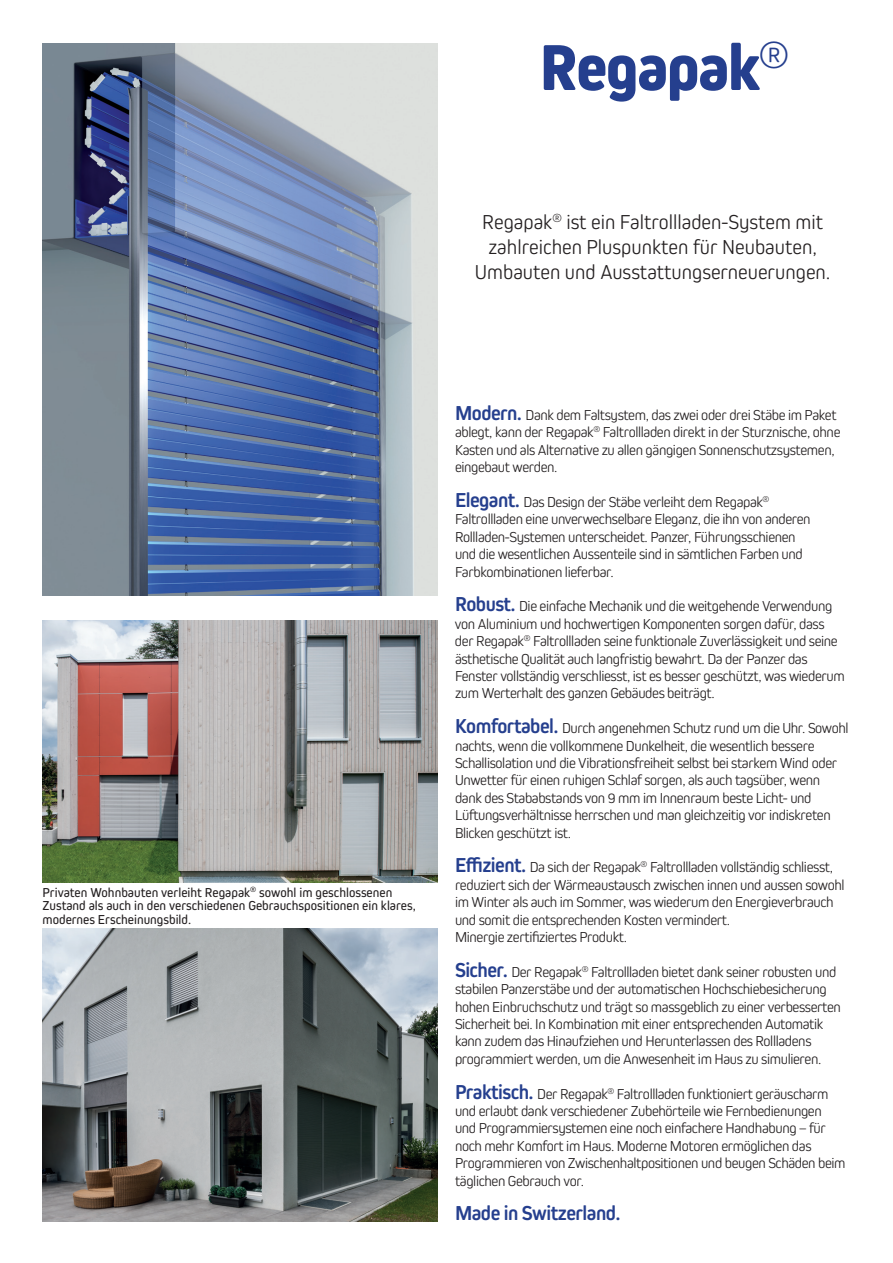
<style>
.page{position:relative;width:893px;height:1263px;background:#fff}
.page>*{position:absolute;margin:0;border:0;box-sizing:border-box;transform-origin:0 0}
.t1{font:800 67.5px "Kiro";letter-spacing:-.025em;color:#253f8e}
.t2{font:300 21px/25.2px "Kiro";color:#231f20;text-align:center}
.t3{font:700 21px "Kiro";letter-spacing:-.025em;color:#253f8e}
.t4{font:300 15px/17.4px "Kiro";letter-spacing:-.025em;color:#231f20}
.t5{font:13.5px/13.5px "Kiro";color:#231f20}
.s1{font-weight:700;font-size:21px;color:#253f8e}
</style>
<div class="page">
<img style="left:43px;top:928px;width:395px;height:293px">
<img style="left:43px;top:621px;width:395px;height:261px">
<img style="left:43px;top:44px;width:395px;height:552px">
<h1 class="t1" style="left:539px;top:28px;width:251px">Regapak<sup>®</sup></h1>
<h2 class="t2" style="left:475px;top:209px;width:357px">Regapak<sup>®</sup> ist ein Faltrollladen-System mit zahlreichen Pluspunkten für Neubauten,<br>Umbauten und Ausstattungserneuerungen.</h2>
<p class="t5" style="left:43px;top:885px;width:375px">Privaten Wohnbauten verleiht Regapak<sup>®</sup> sowohl im geschlossenen<br>Zustand als auch in den verschiedenen Gebrauchspositionen ein klares, modernes Erscheinungsbild.</p>
<p class="t4" style="left:455px;top:406px;width:387px"><span class="s1">Modern.</span> Dank dem Faltsystem, das zwei oder drei Stäbe im Paket ablegt, kann der Regapak<sup>®</sup> Faltrollladen direkt in der Sturznische, ohne Kasten und als Alternative zu allen gängigen Sonnenschutzsystemen, eingebaut werden.</p>
<p class="t4" style="left:455px;top:493px;width:357px"><span class="s1">Elegant.</span> Das Design der Stäbe verleiht dem Regapak<sup>® </sup>Faltrollladen eine unverwechselbare Eleganz, die ihn von anderen Rollladen-Systemen unterscheidet. Panzer, Führungsschienen und die wesentlichen Aussenteile sind in sämtlichen Farben und Farbkombinationen lieferbar.</p>
<p class="t4" style="left:455px;top:597px;width:391px"><span class="s1">Robust.</span> Die einfache Mechanik und die weitgehende Verwendung von Aluminium und hochwertigen Komponenten sorgen dafür, dass der Regapak<sup>®</sup> Faltrollladen seine funktionale Zuverlässigkeit und seine ästhetische Qualität auch langfristig bewahrt. Da der Panzer das Fenster vollständig verschliesst, ist es besser geschützt, was wiederum zum Werterhalt des ganzen Gebäudes beiträgt.</p>
<p class="t4" style="left:455px;top:719px;width:395px"><span class="s1">Komfortabel.</span> Durch angenehmen Schutz rund um die Uhr. Sowohl nachts, wenn die vollkommene Dunkelheit, die wesentlich bessere Schallisolation und die Vibrationsfreiheit selbst bei starkem Wind oder Unwetter für einen ruhigen Schlaf sorgen, als auch tagsüber, wenn dank des Stababstands von 9 mm im Innenraum beste Licht- und Lüftungsverhältnisse herrschen und man gleichzeitig vor indiskreten Blicken geschützt ist.</p>
<p class="t4" style="left:455px;top:858px;width:391px"><span class="s1">Effizient.</span> Da sich der Regapak<sup>®</sup> Faltrollladen vollständig schliesst, reduziert sich der Wärmeaustausch zwischen innen und aussen sowohl im Winter als auch im Sommer, was wiederum den Energieverbrauch und somit die entsprechenden Kosten vermindert.<br>Minergie zertifiziertes Produkt.</p>
<p class="t4" style="left:455px;top:963px;width:387px"><span class="s1">Sicher.</span> Der Regapak<sup>®</sup> Faltrollladen bietet dank seiner robusten und stabilen Panzerstäbe und der automatischen Hochschiebesicherung hohen Einbruchschutz und trägt so massgeblich zu einer verbesserten Sicherheit bei. In Kombination mit einer entsprechenden Automatik kann zudem das Hinaufziehen und Herunterlassen des Rollladens programmiert werden, um die Anwesenheit im Haus zu simulieren.</p>
<p class="t4" style="left:455px;top:1084px;width:392px"><span class="s1">Praktisch.</span> Der Regapak<sup>®</sup> Faltrollladen funktioniert geräuscharm und erlaubt dank verschiedener Zubehörteile wie Fernbedienungen und Programmiersystemen eine noch einfachere Handhabung – für noch mehr Komfort im Haus. Moderne Motoren ermöglichen das Programmieren von Zwischenhaltpositionen und beugen Schäden beim täglichen Gebrauch vor.</p>
<h2 class="t3" style="left:455px;top:1201px;width:167px">Made in Switzerland.</h2>
</div>
